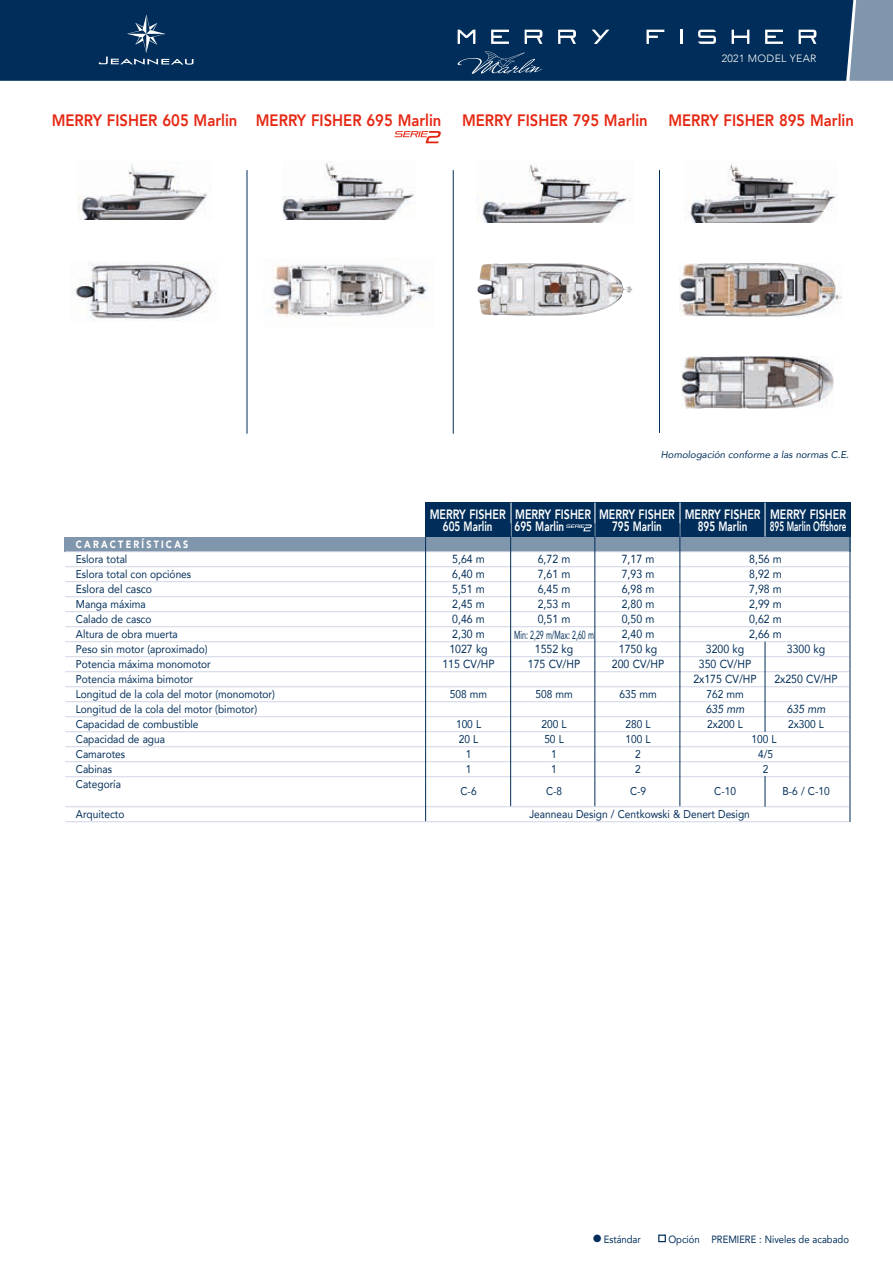
<style>
.page{position:relative;width:893px;height:1263px;background:#fff}
.page>*{position:absolute;margin:0;border:0;box-sizing:border-box;transform-origin:0 0}
.t1{font:800 16.5px "Avenir";color:#e52813;scale:.9 1}
.t2{font:800 13.5px/12px "Avenir";color:#fff;text-align:center;scale:.79 1}
.t3{font:11.7px "Avenir";color:#002d59;scale:.9 1}
.t4{font:11.7px "Avenir";color:#002d59;scale:.6 1}
.t5{font:italic 11.7px "Avenir";color:#002d59;scale:.9 1}
.t6{font:11.25px "Avenir";color:#002d59;scale:.9 1}
.t7{font:10.5px "Avenir";color:#002d59;scale:.9 1}
.t8{font:900 10.5px "Avenir";letter-spacing:.25em;color:#fff;scale:.85 1}
.t9{font:300 10.5px "Avenir";letter-spacing:.03em;color:#fff}
.t10{font:italic 9.75px "Avenir";color:#002d59}
</style>
<div class="page">
<div style="left:853px;top:0;width:40px;height:81px;background:#8096ac"></div>
<div style="left:64px;top:537px;width:786px;height:14px;background:#8096ac"></div>
<div style="left:658px;top:1234px;width:8px;height:8px;border:1px solid #002d59"></div>
<div style="left:425px;top:503px;width:425px;height:34px;background:#002d59"></div>
<hr style="left:765px;top:503px;width:1px;height:34px;background:#fff">
<hr style="left:680px;top:503px;width:1px;height:34px;background:#fff">
<hr style="left:595px;top:503px;width:1px;height:34px;background:#fff">
<hr style="left:511px;top:503px;width:1px;height:34px;background:#fff">
<hr style="left:65px;top:551px;width:784px;height:1px;background:#d1d5e5">
<hr style="left:65px;top:566px;width:784px;height:1px;background:#d1d5e5">
<hr style="left:65px;top:581px;width:784px;height:1px;background:#d1d5e5">
<hr style="left:65px;top:596px;width:784px;height:1px;background:#d1d5e5">
<hr style="left:65px;top:611px;width:784px;height:1px;background:#d1d5e5">
<hr style="left:65px;top:626px;width:784px;height:1px;background:#d1d5e5">
<hr style="left:65px;top:641px;width:784px;height:1px;background:#d1d5e5">
<hr style="left:65px;top:656px;width:784px;height:1px;background:#d1d5e5">
<hr style="left:65px;top:671px;width:784px;height:1px;background:#d1d5e5">
<hr style="left:65px;top:686px;width:784px;height:1px;background:#d1d5e5">
<hr style="left:65px;top:701px;width:784px;height:1px;background:#d1d5e5">
<hr style="left:65px;top:716px;width:784px;height:1px;background:#d1d5e5">
<hr style="left:65px;top:731px;width:784px;height:1px;background:#d1d5e5">
<hr style="left:65px;top:746px;width:784px;height:1px;background:#d1d5e5">
<hr style="left:65px;top:761px;width:784px;height:1px;background:#d1d5e5">
<hr style="left:65px;top:776px;width:784px;height:1px;background:#d1d5e5">
<hr style="left:65px;top:806px;width:784px;height:1px;background:#d1d5e5">
<hr style="left:65px;top:821px;width:784px;height:1px;background:#d1d5e5">
<div style="left:0;top:0;width:853px;height:81px;background:#002d59"></div>
<hr style="left:679px;top:523px;width:1px;height:283px;background:#002d59">
<hr style="left:765px;top:642px;width:1px;height:90px;background:#002d59">
<hr style="left:765px;top:776px;width:1px;height:31px;background:#002d59">
<hr style="left:594px;top:523px;width:1px;height:283px;background:#002d59">
<hr style="left:510px;top:523px;width:1px;height:283px;background:#002d59">
<hr style="left:425px;top:523px;width:1px;height:298px;background:#002d59">
<img style="left:78px;top:164px;width:130px;height:56px">
<img style="left:282px;top:161px;width:132px;height:59px">
<img style="left:476px;top:161px;width:156px;height:62px">
<img style="left:685px;top:163px;width:152px;height:60px">
<img style="left:75px;top:261px;width:141px;height:60px">
<img style="left:272px;top:264px;width:156px;height:53px">
<img style="left:478px;top:263px;width:74px;height:31px">
<img style="left:680px;top:263px;width:162px;height:53px">
<img style="left:682px;top:356px;width:151px;height:52px">
<svg style="left:99px;top:15px;width:94px;height:50px"></svg>
<hr style="left:247px;top:170px;width:1px;height:264px;background:#002d59">
<hr style="left:453px;top:170px;width:1px;height:264px;background:#002d59">
<hr style="left:659px;top:170px;width:1px;height:263px;background:#002d59">
<hr style="left:850px;top:504px;width:1px;height:318px;background:#002d59">
<svg style="left:566px;top:524px;width:26px;height:7px"></svg>
<svg style="left:394px;top:131px;width:47px;height:12px"></svg>
<svg style="left:458px;top:30px;width:17px;height:14px"></svg>
<svg style="left:491px;top:30px;width:18px;height:14px"></svg>
<svg style="left:525px;top:30px;width:17px;height:14px"></svg>
<svg style="left:558px;top:30px;width:18px;height:14px"></svg>
<svg style="left:592px;top:30px;width:17px;height:14px"></svg>
<svg style="left:646px;top:30px;width:18px;height:14px"></svg>
<svg style="left:680px;top:30px;width:2px;height:14px"></svg>
<svg style="left:698px;top:30px;width:18px;height:14px"></svg>
<svg style="left:732px;top:30px;width:17px;height:14px"></svg>
<svg style="left:765px;top:30px;width:18px;height:14px"></svg>
<svg style="left:799px;top:30px;width:17px;height:14px"></svg>
<svg style="left:457px;top:51px;width:85px;height:23px"></svg>
<p class="t9" style="left:722px;top:52px;width:96px">2021 MODEL YEAR</p>
<h1 class="t1" style="left:52px;top:108px;width:893px">MERRY FISHER 605 Marlin MERRY FISHER 695 Marlin MERRY FISHER 795 Marlin MERRY FISHER 895 Marlin</h1>
<p class="t10" style="left:661px;top:448px;width:190px">Homologación conforme a las normas C.E.</p>
<p class="t2" style="left:430px;top:509px;width:98px">MERRY FISHER<br>605 Marlin</p>
<p class="t2" style="left:514px;top:509px;width:98px;text-align:left">MERRY FISHER<br>695 Marlin</p>
<p class="t2" style="left:599px;top:509px;width:98px">MERRY FISHER<br>795 Marlin</p>
<p class="t2" style="left:685px;top:509px;width:98px">MERRY FISHER<br>895 Marlin</p>
<p class="t2" style="left:770px;top:509px;width:99px;text-align:left">MERRY FISHER<br>895 Marlin Offshore</p>
<p class="t8" style="left:76px;top:535px;width:134px">CARACTERÍSTICAS</p>
<p class="t6" style="left:76px;top:550px;width:59px">Eslora total</p>
<p class="t3" style="left:452px;top:549px;width:38px">5,64 m</p>
<p class="t3" style="left:538px;top:549px;width:38px">6,72 m</p>
<p class="t3" style="left:622px;top:549px;width:38px">7,17 m</p>
<p class="t3" style="left:749px;top:549px;width:38px">8,56 m</p>
<p class="t6" style="left:76px;top:565px;width:130px">Eslora total con opciónes</p>
<p class="t3" style="left:452px;top:564px;width:38px">6,40 m</p>
<p class="t3" style="left:538px;top:564px;width:38px">7,61 m</p>
<p class="t3" style="left:622px;top:564px;width:38px">7,93 m</p>
<p class="t3" style="left:749px;top:564px;width:38px">8,92 m</p>
<p class="t3" style="left:76px;top:579px;width:86px">Eslora del casco</p>
<p class="t3" style="left:452px;top:579px;width:38px">5,51 m</p>
<p class="t3" style="left:538px;top:579px;width:38px">6,45 m</p>
<p class="t3" style="left:622px;top:579px;width:38px">6,98 m</p>
<p class="t3" style="left:749px;top:579px;width:38px">7,98 m</p>
<p class="t6" style="left:76px;top:595px;width:79px">Manga máxima</p>
<p class="t3" style="left:452px;top:594px;width:38px">2,45 m</p>
<p class="t3" style="left:538px;top:594px;width:38px">2,53 m</p>
<p class="t3" style="left:622px;top:594px;width:38px">2,80 m</p>
<p class="t3" style="left:749px;top:594px;width:38px">2,99 m</p>
<p class="t6" style="left:76px;top:610px;width:86px">Calado de casco</p>
<p class="t3" style="left:452px;top:609px;width:38px">0,46 m</p>
<p class="t3" style="left:538px;top:609px;width:38px">0,51 m</p>
<p class="t3" style="left:622px;top:609px;width:38px">0,50 m</p>
<p class="t3" style="left:749px;top:609px;width:38px">0,62 m</p>
<p class="t6" style="left:76px;top:625px;width:115px">Altura de obra muerta</p>
<p class="t3" style="left:452px;top:624px;width:38px">2,30 m</p>
<p class="t4" style="left:514px;top:625px;width:135px">Min: 2,29 m/Max: 2,60 m</p>
<p class="t3" style="left:622px;top:624px;width:38px">2,40 m</p>
<p class="t3" style="left:749px;top:624px;width:38px">2,66 m</p>
<p class="t6" style="left:76px;top:640px;width:148px">Peso sin motor (aproximado)</p>
<p class="t3" style="left:449px;top:639px;width:44px">1027 kg</p>
<p class="t3" style="left:535px;top:639px;width:44px">1552 kg</p>
<p class="t3" style="left:619px;top:639px;width:44px">1750 kg</p>
<p class="t3" style="left:706px;top:639px;width:44px">3200 kg</p>
<p class="t3" style="left:787px;top:639px;width:44px">3300 kg</p>
<p class="t6" style="left:76px;top:655px;width:151px">Potencia máxima monomotor</p>
<p class="t3" style="left:442px;top:654px;width:60px">115 CV/HP</p>
<p class="t3" style="left:528px;top:654px;width:60px">175 CV/HP</p>
<p class="t3" style="left:612px;top:654px;width:60px">200 CV/HP</p>
<p class="t3" style="left:699px;top:654px;width:60px">350 CV/HP</p>
<p class="t6" style="left:76px;top:670px;width:132px">Potencia máxima bimotor</p>
<p class="t3" style="left:693px;top:669px;width:72px">2x175 CV/HP</p>
<p class="t3" style="left:774px;top:669px;width:72px">2x250 CV/HP</p>
<p class="t6" style="left:76px;top:685px;width:223px">Longitud de la cola del motor (monomotor)</p>
<p class="t6" style="left:450px;top:685px;width:43px">508 mm</p>
<p class="t6" style="left:535px;top:685px;width:43px">508 mm</p>
<p class="t6" style="left:619px;top:685px;width:43px">635 mm</p>
<p class="t6" style="left:706px;top:685px;width:43px">762 mm</p>
<p class="t6" style="left:76px;top:700px;width:203px">Longitud de la cola del motor (bimotor)</p>
<p class="t5" style="left:706px;top:701px;width:45px">635 mm</p>
<p class="t5" style="left:787px;top:701px;width:45px">635 mm</p>
<p class="t6" style="left:76px;top:715px;width:138px">Capacidad de combustible</p>
<p class="t6" style="left:456px;top:715px;width:29px">100 L</p>
<p class="t6" style="left:541px;top:715px;width:29px">200 L</p>
<p class="t6" style="left:625px;top:715px;width:29px">280 L</p>
<p class="t6" style="left:707px;top:715px;width:41px">2x200 L</p>
<p class="t6" style="left:788px;top:715px;width:41px">2x300 L</p>
<p class="t6" style="left:76px;top:730px;width:100px">Capacidad de agua</p>
<p class="t6" style="left:459px;top:730px;width:23px">20 L</p>
<p class="t6" style="left:544px;top:730px;width:23px">50 L</p>
<p class="t6" style="left:625px;top:730px;width:29px">100 L</p>
<p class="t6" style="left:751px;top:730px;width:29px">100 L</p>
<p class="t6" style="left:76px;top:745px;width:56px">Camarotes</p>
<p class="t6" style="left:466px;top:745px;width:8px">1</p>
<p class="t6" style="left:551px;top:745px;width:8px">1</p>
<p class="t6" style="left:635px;top:745px;width:8px">2</p>
<p class="t6" style="left:758px;top:745px;width:18px">4/5</p>
<p class="t6" style="left:76px;top:760px;width:42px">Cabinas</p>
<p class="t6" style="left:466px;top:760px;width:8px">1</p>
<p class="t6" style="left:551px;top:760px;width:8px">1</p>
<p class="t6" style="left:635px;top:760px;width:8px">2</p>
<p class="t6" style="left:763px;top:760px;width:8px">2</p>
<p class="t6" style="left:76px;top:775px;width:52px">Categoría</p>
<p class="t6" style="left:460px;top:782px;width:19px">C-6</p>
<p class="t6" style="left:546px;top:782px;width:19px">C-8</p>
<p class="t6" style="left:630px;top:782px;width:19px">C-9</p>
<p class="t6" style="left:714px;top:782px;width:26px">C-10</p>
<p class="t6" style="left:782px;top:782px;width:54px">B-6 / C-10</p>
<p class="t6" style="left:76px;top:805px;width:55px">Arquitecto</p>
<p class="t6" style="left:529px;top:805px;width:246px">Jeanneau Design / Centkowski &amp; Denert Design</p>
<p class="t7" style="left:593px;top:1230px;width:55px">● Estándar</p>
<p class="t7" style="left:668px;top:1230px;width:202px">Opción PREMIERE : Niveles de acabado</p>
</div>
